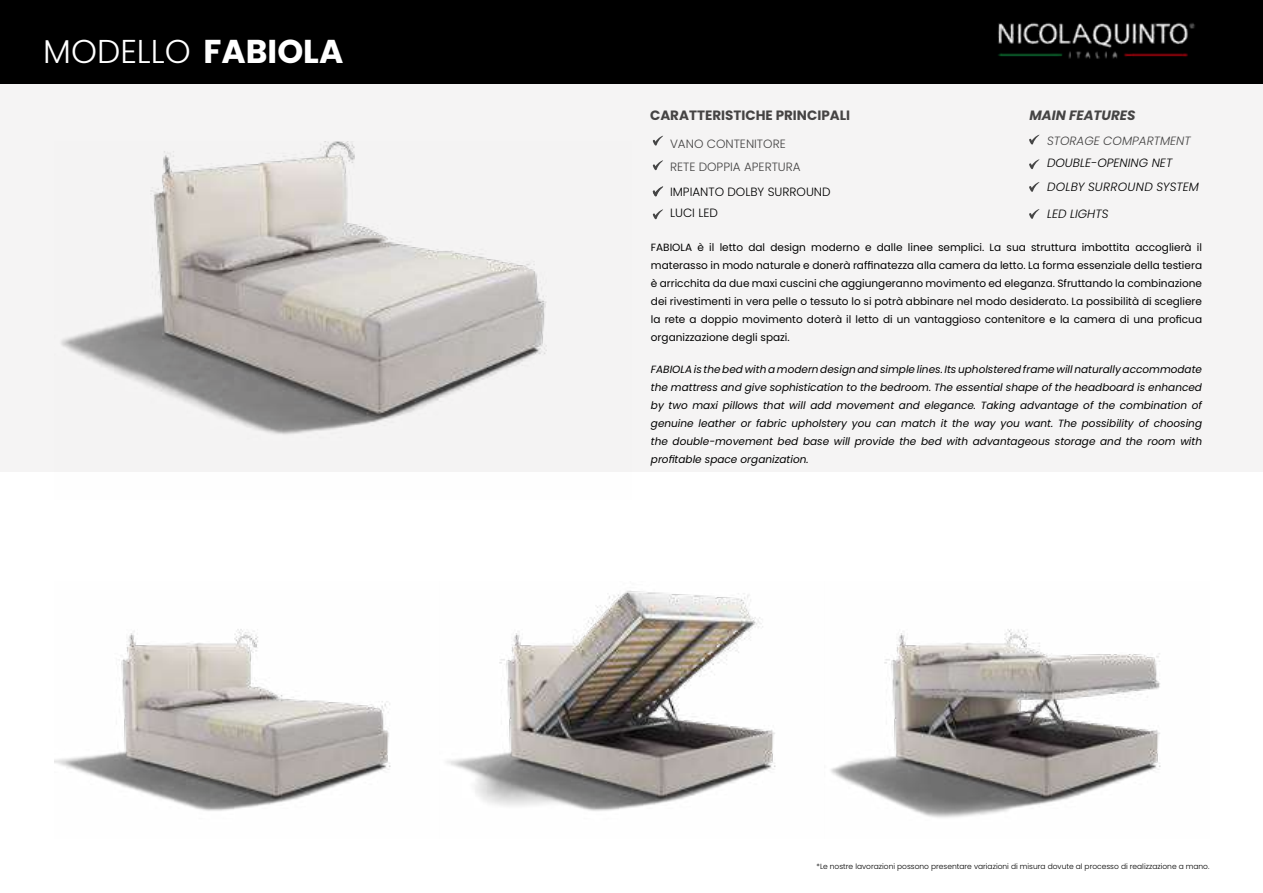
<style>
.page{position:relative;width:1263px;height:893px;background:#fff}
.page>*{position:absolute;margin:0;border:0;box-sizing:border-box;transform-origin:0 0}
.t1{font:300 33px "Poppins";color:#fff}
.t2{font:700 13.5px "Poppins";color:#454444}
.t3{font:italic 700 13.5px "Poppins";color:#454444}
.t4{font:italic 300 12px/24px "Poppins";color:#000}
.t5{font:300 12px/22.5px "Poppins";color:#454444}
.t6{font:300 12px/21px "Poppins";color:#000}
.t7{font:italic 300 12px "Poppins";color:#454444}
.t8{font:10.5px/18px "Poppins";color:#000;text-align:justify}
.t9{font:italic 10.5px/18px "Poppins";color:#000;text-align:justify}
.t10{font:300 7.5px "Poppins";color:#000}
.s1{font-weight:700}
</style>
<div class="page">
<div style="left:1px;top:82px;width:1262px;height:389px;background:#f5f4f4"></div>
<div style="left:0;top:82px;width:17px;height:389px;background:#f5f4f4"></div>
<div style="left:2px;top:0;width:1261px;height:84px;background:#000"></div>
<img style="left:998px;top:22px;width:197px;height:37px">
<hr style="left:0;top:0;width:2px;height:84px;background:#000">
<svg style="left:653px;top:135px;width:10px;height:11px"></svg>
<svg style="left:653px;top:160px;width:10px;height:11px"></svg>
<svg style="left:653px;top:186px;width:10px;height:11px"></svg>
<svg style="left:653px;top:209px;width:10px;height:11px"></svg>
<svg style="left:1029px;top:134px;width:11px;height:11px"></svg>
<svg style="left:1029px;top:159px;width:11px;height:11px"></svg>
<svg style="left:1029px;top:182px;width:11px;height:10px"></svg>
<svg style="left:1029px;top:209px;width:11px;height:10px"></svg>
<img style="left:54px;top:142px;width:577px;height:330px">
<img style="left:54px;top:590px;width:1107px;height:228px">
<h1 class="t1" style="left:43px;top:32px;width:302px">MODELLO <span class="s1">FABIOLA</span></h1>
<p class="t2" style="left:650px;top:108px;width:202px">CARATTERISTICHE PRINCIPALI</p>
<p class="t3" style="left:1029px;top:108px;width:108px">MAIN FEATURES</p>
<p class="t5" style="left:670px;top:133px;width:132px">VANO CONTENITORE<br>RETE DOPPIA APERTURA</p>
<p class="t6" style="left:670px;top:182px;width:162px">IMPIANTO DOLBY SURROUND<br>LUCI LED</p>
<p class="t7" style="left:1047px;top:133px;width:145px">STORAGE COMPARTMENT</p>
<p class="t4" style="left:1047px;top:151px;width:153px">DOUBLE-OPENING NET<br>DOLBY SURROUND SYSTEM</p>
<p class="t4" style="left:1047px;top:202px;width:63px">LED LIGHTS</p>
<p class="t8" style="left:651px;top:238px;width:553px">FABIOLA è il letto dal design moderno e dalle linee semplici. La sua struttura imbottita accoglierà il materasso in modo naturale e donerà raffinatezza alla camera da letto. La forma essenziale della testiera è arricchita da due maxi cuscini che aggiungeranno movimento ed eleganza. Sfruttando la combinazione dei rivestimenti in vera pelle o tessuto lo si potrà abbinare nel modo desiderato. La possibilità di scegliere la rete a doppio movimento doterà il letto di un vantaggioso contenitore e la camera di una proficua organizzazione degli spazi.</p>
<p class="t9" style="left:651px;top:361px;width:553px">FABIOLA is the bed with a modern design and simple lines. Its upholstered frame will naturally accommodate the mattress and give sophistication to the bedroom. The essential shape of the headboard is enhanced by two maxi pillows that will add movement and elegance. Taking advantage of the combination of genuine leather or fabric upholstery you can match it the way you want. The possibility of choosing the double-movement bed base will provide the bed with advantageous storage and the room with profitable space organization.</p>
<p class="t10" style="left:816px;top:862px;width:394px">*Le nostre lavorazioni possono presentare variazioni di misura dovute al processo di realizzazione a mano.</p>
</div>
